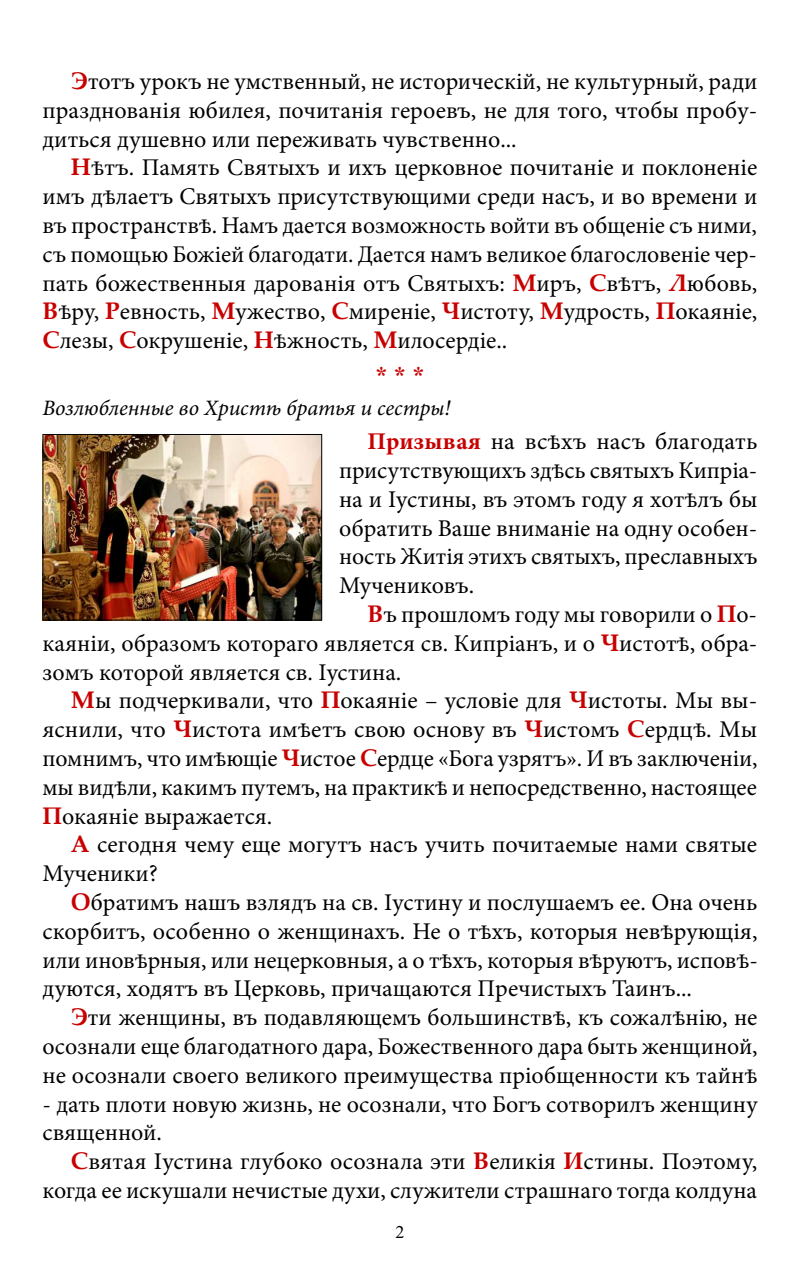
<style>
.page{position:relative;width:800px;height:1270px;background:#fff}
.page>*{position:absolute;margin:0;border:0;box-sizing:border-box;transform-origin:0 0}
.t1{font:24px/28.8px "Minion Pro";color:#000;text-align:justify}
.t2{font:24px "CTOS New Times Bold Test 1";color:#c80000}
.t3{font:italic 22px "Minion Pro";letter-spacing:-.005em;color:#000}
.t4{font:18px "CTOS New Times Roman Test 1";color:#000}
.s1{font-family:"Palatino Linotype";font-weight:700;color:#c80000}
.s2{font-weight:700;color:#c80000}
</style>
<div class="page">
<img style="left:44px;top:436px;width:276px;height:182px">
<div style="left:42px;top:434px;width:280px;height:186px;border:1px solid #000"></div>
<p class="t1" style="left:42px;top:67px;width:716px;text-indent:28px"><span class="s1">Э</span>тотъ урокъ не умственный, не историческiй, не культурный, ради празднованiя юбилея, почитанiя героевъ, не для того, чтобы пробу&shy;диться душевно или переживать чувственно...</p>
<p class="t1" style="left:42px;top:153px;width:716px;text-indent:28px"><span class="s1">Н</span>ѣтъ. Память Святыхъ и ихъ церковное почитанiе и поклоненiе имъ дѣлаетъ Святыхъ присутствующими среди насъ, и во времени и въ пространствѣ. Намъ дается возможность войти въ общенiе съ ними, съ помощью Божiей благодати. Дается намъ великое благословенiе чер&shy;пать божественныя дарованiя отъ Святыхъ: <span class="s1">М</span>иръ, <span class="s1">С</span>вѣтъ, <span class="s1">Л</span>юбовь, <span class="s1">В</span>ѣру, <span class="s1">Р</span>евность, <span class="s1">М</span>ужество, <span class="s1">С</span>миренiе, <span class="s1">Ч</span>истоту, <span class="s1">М</span>удрость, <span class="s1">П</span>окаянiе, <span class="s1">С</span>лезы, <span class="s1">С</span>окрушенiе, <span class="s1">Н</span>ѣжность, <span class="s1">М</span>илосердiе..</p>
<p class="t2" style="left:375px;top:361px;width:51px">* * *</p>
<p class="t3" style="left:43px;top:393px;width:409px">Возлюбленные во Христѣ братья и сестры!</p>
<p class="t1" style="left:339px;top:427px;width:420px;text-indent:28px"><span class="s2">Призывая</span> на всѣхъ насъ благодать присутствующихъ здѣсь святыхъ Кипрiа&shy;на и Iустины, въ этомъ году я хотѣлъ бы обратить Ваше вниманiе на одну особен&shy;ность Житiя этихъ святыхъ, преславныхъ Мучениковъ.</p>
<p class="t1" style="left:43px;top:600px;width:716px;text-indent:325px"><span class="s1">В</span>ъ прошломъ году мы говорили о <span class="s1">П</span>о&shy;каянiи, образомъ котораго является св. Кипрiанъ, и о <span class="s1">Ч</span>истотѣ, обра&shy;зомъ которой является св. Iустина.</p>
<p class="t1" style="left:42px;top:686px;width:716px;text-indent:28px"><span class="s1">М</span>ы подчеркивали, что <span class="s1">П</span>окаянiе – условiе для <span class="s1">Ч</span>истоты. Мы вы&shy;яснили, что <span class="s1">Ч</span>истота имѣетъ свою основу въ <span class="s1">Ч</span>истомъ <span class="s1">С</span>ердцѣ. Мы помнимъ, что имѣющiе <span class="s1">Ч</span>истое <span class="s1">С</span>ердце «Бога узрятъ». И въ заключенiи, мы видѣли, какимъ путемъ, на практикѣ и непосредственно, настоящее <span class="s1">П</span>окаянiе выражается.</p>
<p class="t1" style="left:42px;top:830px;width:716px;text-indent:28px"><span class="s1">А</span> сегодня чему еще могутъ насъ учить почитаемые нами святые<br>Мученики?</p>
<p class="t1" style="left:42px;top:888px;width:716px;text-indent:28px"><span class="s1">О</span>братимъ нашъ взлядъ на св. Iустину и послушаемъ ее. Она очень скорбитъ, особенно о женщинахъ. Не о тѣхъ, которыя невѣрующiя, или иновѣрныя, или нецерковныя, а о тѣхъ, которыя вѣруютъ, исповѣ&shy;дуются, ходятъ въ Церковь, причащаются Пречистыхъ Таинъ...</p>
<p class="t1" style="left:42px;top:1003px;width:716px;text-indent:28px"><span class="s1">Э</span>ти женщины, въ подавляющемъ большинствѣ, къ сожалѣнiю, не осознали еще благодатного дара, Божественного дара быть женщиной, не осознали своего великого преимущества прiобщенности къ тайнѣ</p>
<p class="t1" style="left:42px;top:1090px;width:716px">- дать плоти новую жизнь, не осознали, что Богъ сотворилъ женщину священной.</p>
<p class="t1" style="left:42px;top:1147px;width:716px;text-align:right"><span class="s1">С</span>вятая Iустина глубоко осознала эти <span class="s1">В</span>еликiя <span class="s1">И</span>стины. Поэтому, когда ее искушали нечистые духи, служители страшнаго тогда колдуна</p>
<p class="t4" style="left:395px;top:1222px;width:10px">2</p>
</div>
